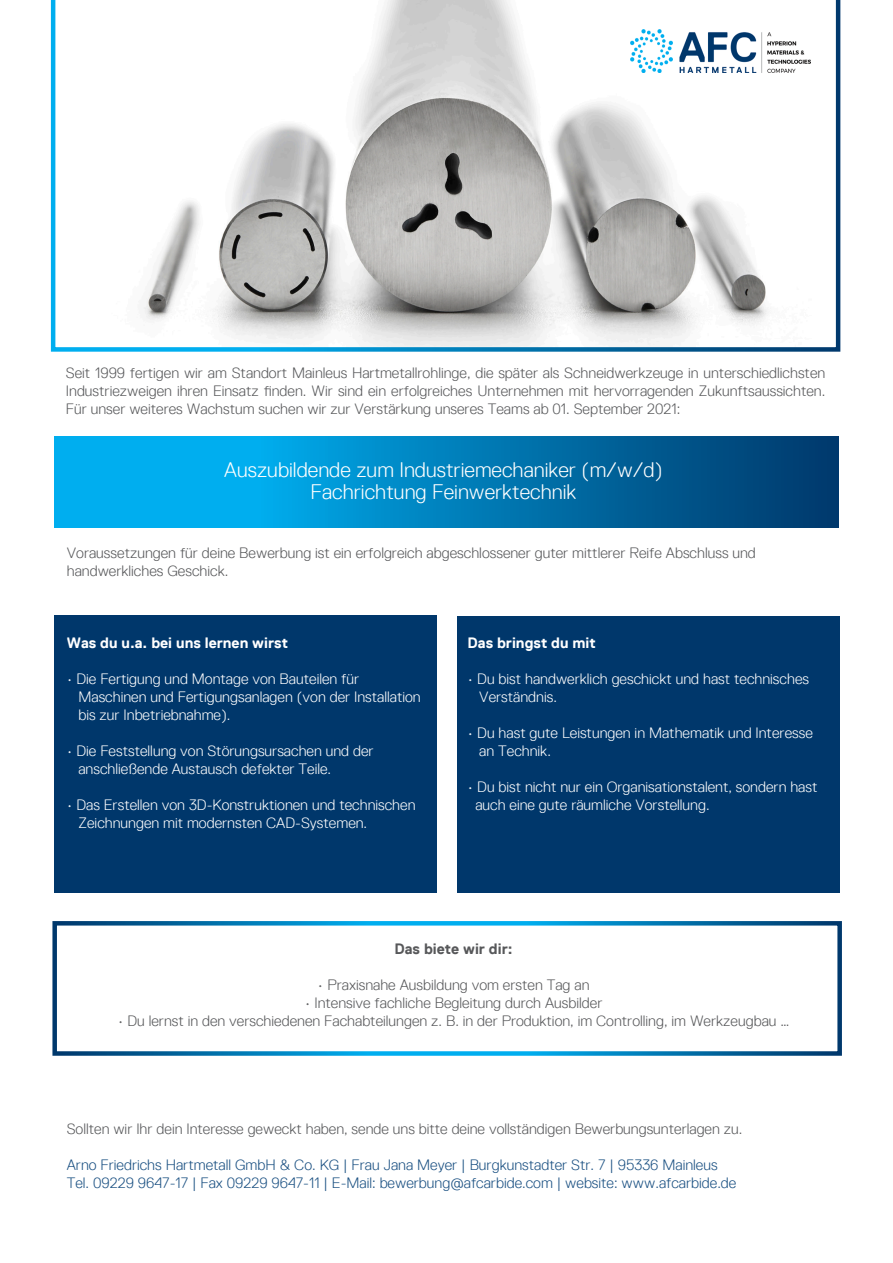
<style>
.page{position:relative;width:893px;height:1263px;background:#fff}
.page>*{position:absolute;margin:0;border:0;box-sizing:border-box;transform-origin:0 0}
.t1{font:300 21px/22.5px "Replica";color:#fff;text-align:center}
.t2{font:300 15px/18px "Replica";color:#57585a;text-align:justify}
.t3{font:300 15px/18px "Replica";color:#fff}
.t4{font:300 15px/18px "Replica";color:#1a5082}
.t5{font:700 15px "Replica";color:#fff}
.t6{font:700 15px "Replica";color:#57585a}
</style>
<div class="page">
<svg style="left:51px;top:0;width:789px;height:352px"></svg>
<img style="left:631px;top:29px;width:180px;height:43px">
<svg style="left:54px;top:437px;width:785px;height:90px;background:#007fba"></svg>
<div style="left:54px;top:616px;width:383px;height:277px;background:#00376b"></div>
<div style="left:457px;top:616px;width:382px;height:277px;background:#00376b"></div>
<p class="t2" style="left:66px;top:364px;width:761px">Seit 1999 fertigen wir am Standort Mainleus Hartmetallrohlinge, die später als Schneidwerkzeuge in unterschiedlichsten Industriezweigen ihren Einsatz finden. Wir sind ein erfolgreiches Unternehmen mit hervorragenden Zukunftsaussichten.<br>Für unser weiteres Wachstum suchen wir zur Verstärkung unseres Teams ab 01. September 2021:</p>
<h1 class="t1" style="left:224px;top:458px;width:440px">Auszubildende zum Industriemechaniker (m/w/d)<br>Fachrichtung Feinwerktechnik</h1>
<p class="t2" style="left:67px;top:544px;width:691px">Voraussetzungen für deine Bewerbung ist ein erfolgreich abgeschlossener guter mittlerer Reife Abschluss und handwerkliches Geschick.</p>
<p class="t5" style="left:67px;top:635px;width:223px">Was du u.a. bei uns lernen wirst</p>
<p class="t3" style="left:78px;top:670px;width:344px;text-indent:-12px">• Die Fertigung und Montage von Bauteilen für<br>Maschinen und Fertigungsanlagen (von der Installation bis zur Inbetriebnahme).</p>
<p class="t3" style="left:78px;top:742px;width:297px;text-indent:-12px">• Die Feststellung von Störungsursachen und der anschließende Austausch defekter Teile.</p>
<p class="t3" style="left:78px;top:796px;width:339px;text-indent:-12px">• Das Erstellen von 3D-Konstruktionen und technischen<br>Zeichnungen mit modernsten CAD-Systemen.</p>
<p class="t5" style="left:467px;top:635px;width:130px">Das bringst du mit</p>
<p class="t3" style="left:479px;top:670px;width:331px;text-indent:-12px">• Du bist handwerklich geschickt und hast technisches<br>Verständnis.</p>
<p class="t3" style="left:479px;top:724px;width:335px;text-indent:-12px">• Du hast gute Leistungen in Mathematik und Interesse an Technik.</p>
<p class="t3" style="left:475px;top:778px;width:344px;text-indent:-8px">• Du bist nicht nur ein Organisationstalent, sondern hast auch eine gute räumliche Vorstellung.</p>
<p class="t6" style="left:394px;top:941px;width:120px">Das biete wir dir:</p>
<p class="t2" style="left:318px;top:976px;width:273px">• Praxisnahe Ausbildung vom ersten Tag an</p>
<p class="t2" style="left:305px;top:994px;width:299px">• Intensive fachliche Begleitung durch Ausbilder</p>
<p class="t2" style="left:118px;top:1012px;width:673px">• Du lernst in den verschiedenen Fachabteilungen z. B. in der Produktion, im Controlling, im Werkzeugbau …</p>
<p class="t2" style="left:67px;top:1120px;width:677px">Sollten wir Ihr dein Interesse geweckt haben, sende uns bitte deine vollständigen Bewerbungsunterlagen zu.</p>
<p class="t4" style="left:67px;top:1156px;width:671px">Arno Friedrichs Hartmetall GmbH &amp; Co. KG | Frau Jana Meyer | Burgkunstadter Str. 7 | 95336 Mainleus<br>Tel. 09229 9647-17 | Fax 09229 9647-11 | E-Mail: bewerbung@afcarbide.com | website: www.afcarbide.de</p>
</div>
